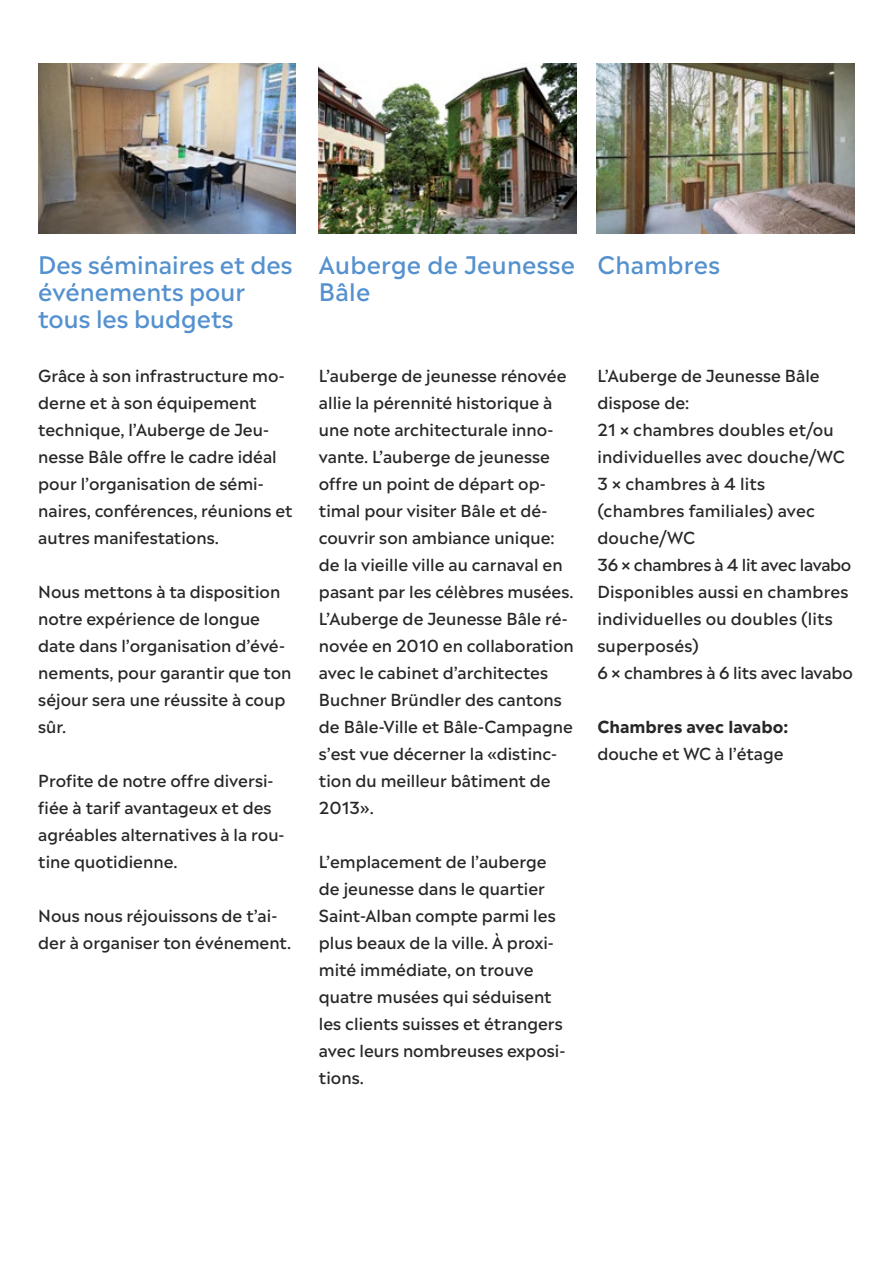
<style>
.page{position:relative;width:893px;height:1263px;background:#fff}
.page>*{position:absolute;margin:0;border:0;box-sizing:border-box;transform-origin:0 0}
.t1{font:500 24px/27px "Madera";color:#5491ce}
.t2{font:500 16.5px/27px "Madera";color:#272726}
.t3{font:700 16.5px "Madera";color:#272726}
</style>
<div class="page">
<img style="left:319px;top:64px;width:257px;height:170px">
<img style="left:38px;top:64px;width:258px;height:170px">
<img style="left:597px;top:64px;width:257px;height:170px">
<h1 class="t1" style="left:38px;top:248px;width:256px">Des séminaires et des événements pour tous les budgets</h1>
<p class="t2" style="left:38px;top:360px;width:256px">Grâce à son infrastructure mo&shy;derne et à son équipement technique, l’Auberge de Jeu&shy;nesse Bâle offre le cadre idéal pour l’organisation de sémi&shy;naires, conférences, réunions et autres manifestations.</p>
<p class="t2" style="left:38px;top:576px;width:255px">Nous mettons à ta disposition notre expérience de longue date dans l’organisation d’évé&shy;nements, pour garantir que ton séjour sera une réussite à coup sûr.</p>
<p class="t2" style="left:38px;top:765px;width:248px">Profite de notre offre diversi&shy;fiée à tarif avantageux et des agréables alternatives à la rou&shy;tine quotidienne.</p>
<p class="t2" style="left:38px;top:900px;width:255px">Nous nous réjouissons de t’ai&shy;der à organiser ton événement.</p>
<h1 class="t1" style="left:319px;top:248px;width:258px">Auberge de Jeunesse<br>Bâle</h1>
<h1 class="t1" style="left:597px;top:248px;width:124px">Chambres</h1>
<p class="t2" style="left:319px;top:360px;width:256px">L’auberge de jeunesse rénovée allie la pérennité historique à une note architecturale inno&shy;vante. L’auberge de jeunesse offre un point de départ op&shy;timal pour visiter Bâle et dé&shy;couvrir son ambiance unique: de la vieille ville au carnaval en pasant par les célèbres musées.<br>L’Auberge de Jeunesse Bâle ré&shy;novée en 2010 en collaboration avec le cabinet d’architectes<br>Buchner Bründler des cantons de Bâle-Ville et Bâle-Campagne s’est vue décerner la «distinc&shy;tion du meilleur bâtiment de<br>2013».</p>
<p class="t2" style="left:319px;top:846px;width:248px">L’emplacement de l’auberge de jeunesse dans le quartier<br>Saint-Alban compte parmi les plus beaux de la ville. À proxi&shy;mité immédiate, on trouve quatre musées qui séduisent les clients suisses et étrangers avec leurs nombreuses exposi&shy;tions.</p>
<p class="t2" style="left:597px;top:360px;width:257px">L’Auberge de Jeunesse Bâle dispose de:<br>21 × chambres doubles et/ou individuelles avec douche/WC<br>3 × chambres à 4 lits (chambres familiales) avec douche/WC<br>36 × chambres à 4 lit avec lavabo<br>Disponibles aussi en chambres individuelles ou doubles (lits superposés)<br>6 × chambres à 6 lits avec lavabo</p>
<p class="t3" style="left:597px;top:714px;width:192px">Chambres avec lavabo:</p>
<p class="t2" style="left:597px;top:738px;width:188px">douche et WC à l’étage</p>
</div>
